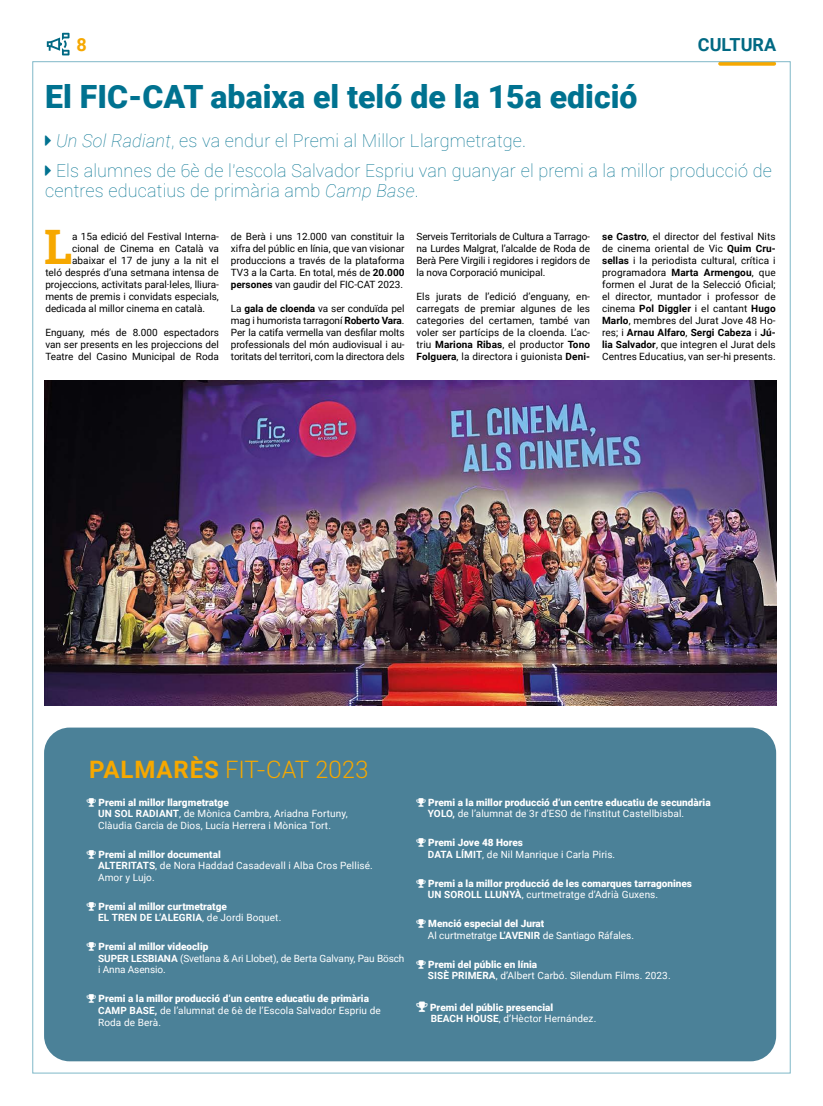
<style>
.page{position:relative;width:823px;height:1106px;background:#fff}
.page>*{position:absolute;margin:0;border:0;box-sizing:border-box;transform-origin:0 0}
._1º_parrafo_TEXTO_CO{font:700 48px "Roboto Slab";color:#f6a800}
.TITULO{font:900 32px "Roboto";color:#007290}
.t1{font:300 24px "Roboto";color:#f6a800}
.SUBTITULO{font:100 18px/20px "Roboto";letter-spacing:.01em;color:#007290}
.t2{font:700 18px "Roboto";color:#006983}
.t3{font:700 18px "Roboto";color:#f6a800}
.TEXTO_CORRIDO{font:10px/12px "Roboto";color:#000;text-align:justify}
.TEXTO_CORRIDO-2{font:10px/11.5px "Roboto";letter-spacing:.01em;color:#fff}
.t4{font:900 10px "Roboto";color:#fff}
._1º_parrafo_TEXTO_CO-2{font:10px "Roboto";color:#000}
.TEXTO_CORRIDO-3{font:10px/11.5px "Roboto";letter-spacing:-.01em;color:#fff}
.TEXTO_CORRIDO-4{font:700 10px "Roboto";letter-spacing:.01em;color:#fff}
.s1{font-style:italic}
.s2{font-weight:700}
.s3{font-weight:400}
</style>
<div class="page">
<svg style="left:719px;top:64px;width:54px;height:2px"></svg>
<svg style="left:47px;top:33px;width:22px;height:22px"></svg>
<img style="left:44px;top:380px;width:731px;height:325px">
<div style="left:44px;top:727px;width:731px;height:334px;background:#4b8198;border-radius:26px"></div>
<h3 class="t3" style="left:77px;top:32px;width:12px">8</h3>
<p class="t2" style="left:697px;top:32px;width:80px">CULTURA</p>
<p class="TITULO" style="left:45px;top:74px;width:593px">El FIC-CAT abaixa el teló de la 15a edició</p>
<p class="SUBTITULO" style="left:56px;top:130px;width:471px"><span class="s1">Un Sol Radiant</span>, es va endur el Premi al Millor Llargmetratge.</p>
<p class="SUBTITULO" style="left:45px;top:160px;width:727px;text-indent:11px">Els alumnes de 6è de l’escola Salvador Espriu van guanyar el premi a la millor producció de centres educatius de primària amb <span class="s1">Camp Base</span>.</p>
<p class="_1º_parrafo_TEXTO_CO" style="left:44px;top:214px;width:30px">L</p>
<p class="_1º_parrafo_TEXTO_CO-2" style="left:72px;top:229px;width:148px">a 15a edició del Festival Interna-</p>
<p class="TEXTO_CORRIDO" style="left:601px;top:230px;width:175px"><span class="s2">se Castro</span>, el director del festival Nits de cinema oriental de Vic <span class="s2">Quim Cru&shy;sellas</span> i la periodista cultural, crítica i programadora <span class="s2">Marta Armengou</span>, que formen el Jurat de la Selecció Oficial; el director, muntador i professor de cinema <span class="s2">Pol Diggler</span> i el cantant <span class="s2">Hugo Marlo</span>, membres del Jurat Jove 48 Ho&shy;res; i <span class="s2">Arnau Alfaro</span>, <span class="s2">Sergi Cabeza</span> i <span class="s2">Jú&shy;lia Salvador</span>, que integren el Jurat dels Centres Educatius, van ser-hi presents.</p>
<p class="TEXTO_CORRIDO" style="left:231px;top:230px;width:175px">de Berà i uns 12.000 van constituir la xifra del públic en línia, que van visionar produccions a través de la plataforma TV3 a la Carta. En total, més de <span class="s2">20.000 persones</span> van gaudir del FIC-CAT 2023.</p>
<p class="TEXTO_CORRIDO" style="left:231px;top:302px;width:175px">La <span class="s2">gala de cloenda</span> va ser conduïda pel mag i humorista tarragoní <span class="s2">Roberto Vara</span>.<br>Per la catifa vermella van desfilar molts professionals del món audiovisual i au&shy;toritats del territori, com la directora dels</p>
<p class="TEXTO_CORRIDO" style="left:416px;top:230px;width:175px">Serveis Territorials de Cultura a Tarrago&shy;na Lurdes Malgrat, l’alcalde de Roda de Berà Pere Virgili i regidores i regidors de la nova Corporació municipal.</p>
<p class="TEXTO_CORRIDO" style="left:416px;top:290px;width:175px">Els jurats de l’edició d’enguany, en&shy;carregats de premiar algunes de les categories del certamen, també van voler ser partícips de la cloenda. L’ac&shy;triu <span class="s2">Mariona Ribas</span>, el productor <span class="s2">Tono Folguera</span>, la directora i guionista <span class="s2">Deni-</span></p>
<p class="_1º_parrafo_TEXTO_CO-2" style="left:72px;top:241px;width:148px">cional de Cinema en Català va</p>
<p class="_1º_parrafo_TEXTO_CO-2" style="left:72px;top:253px;width:148px">abaixar el 17 de juny a la nit el</p>
<p class="_1º_parrafo_TEXTO_CO-2" style="left:45px;top:265px;width:175px">teló després d’una setmana intensa de</p>
<p class="_1º_parrafo_TEXTO_CO-2" style="left:45px;top:277px;width:175px">projeccions, activitats paral·leles, lliura-</p>
<p class="_1º_parrafo_TEXTO_CO-2" style="left:45px;top:289px;width:175px">ments de premis i convidats especials,</p>
<p class="_1º_parrafo_TEXTO_CO-2" style="left:45px;top:301px;width:161px">dedicada al millor cinema en català.</p>
<p class="TEXTO_CORRIDO" style="left:45px;top:326px;width:175px">Enguany, més de 8.000 espectadors van ser presents en les projeccions del Teatre del Casino Municipal de Roda</p>
<p class="t1" style="left:89px;top:753px;width:280px"><span class="s2">PALMARÈS</span> FIT-CAT 2023</p>
<p class="t4" style="left:98px;top:795px;width:132px">Premi al millor llargmetratge</p>
<p class="TEXTO_CORRIDO-2" style="left:98px;top:807px;width:251px"><span class="s2">UN SOL RADIANT</span>, de Mònica Cambra, Ariadna Fortuny,<br>Clàudia Garcia de Dios, Lucía Herrera i Mònica Tort.</p>
<p class="t4" style="left:98px;top:847px;width:124px">Premi al millor documental</p>
<p class="TEXTO_CORRIDO-2" style="left:98px;top:859px;width:276px"><span class="s2">ALTERITATS</span>, de Nora Haddad Casadevall i Alba Cros Pellisé.<br>Amor y Lujo.</p>
<p class="t4" style="left:98px;top:899px;width:130px">Premi al millor curtmetratge</p>
<p class="TEXTO_CORRIDO-4" style="left:98px;top:910px;width:184px">EL TREN DE L’ALEGRIA<span class="s3">, de Jordi Boquet.</span></p>
<p class="t4" style="left:98px;top:939px;width:111px">Premi al millor videoclip</p>
<p class="TEXTO_CORRIDO-3" style="left:98px;top:952px;width:308px"><span class="s2">SUPER LESBIANA</span> (Svetlana &amp; Ari Llobet), de Berta Galvany, Pau Bösch i Anna Asensio.</p>
<p class="t4" style="left:98px;top:991px;width:272px">Premi a la millor producció d’un centre educatiu de primària</p>
<p class="TEXTO_CORRIDO-2" style="left:98px;top:1004px;width:284px"><span class="s2">CAMP BASE,</span> de l’alumnat de 6è de l’Escola Salvador Espriu de<br>Roda de Berà.</p>
<p class="t4" style="left:428px;top:795px;width:284px">Premi a la millor producció d’un centre educatiu de secundària</p>
<p class="TEXTO_CORRIDO-2" style="left:427px;top:807px;width:258px"><span class="s2">YOLO,</span> de l’alumnat de 3r d’ESO de l’institut Castellbisbal.</p>
<p class="t4" style="left:428px;top:835px;width:96px">Premi Jove 48 Hores</p>
<p class="TEXTO_CORRIDO-2" style="left:427px;top:848px;width:189px"><span class="s2">DATA LÍMIT</span>, de Nil Manrique i Carla Piris.</p>
<p class="t4" style="left:428px;top:876px;width:265px">Premi a la millor producció de les comarques tarragonines</p>
<p class="TEXTO_CORRIDO-2" style="left:427px;top:888px;width:232px"><span class="s2">UN SOROLL LLUNYÀ</span>, curtmetratge d’Adrià Guxens.</p>
<p class="t4" style="left:428px;top:916px;width:117px">Menció especial del Jurat</p>
<p class="TEXTO_CORRIDO-2" style="left:427px;top:929px;width:208px">Al curtmetratge <span class="s2">L’AVENIR</span> de Santiago Ráfales.</p>
<p class="t4" style="left:428px;top:957px;width:110px">Premi del públic en línia</p>
<p class="TEXTO_CORRIDO-2" style="left:427px;top:969px;width:244px"><span class="s2">SISÈ PRIMERA</span>, d’Albert Carbó. Silendum Films. 2023.</p>
<p class="t4" style="left:430px;top:1000px;width:124px">Premi del públic presencial</p>
<p class="TEXTO_CORRIDO-2" style="left:430px;top:1012px;width:167px"><span class="s2">BEACH HOUSE</span>, d’Hèctor Hernández.</p>
</div>
